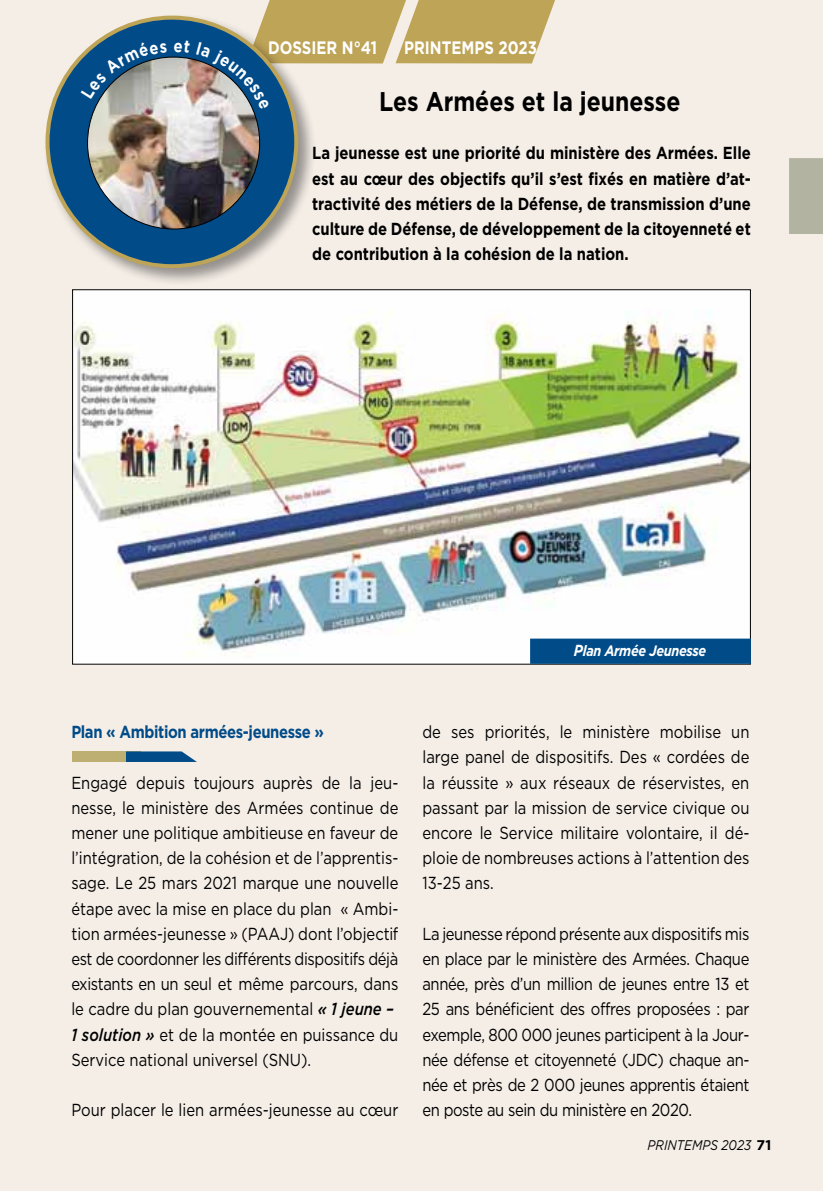
<style>
.page{position:relative;width:823px;height:1191px;background:#fff}
.page>*{position:absolute;margin:0;border:0;box-sizing:border-box;transform-origin:0 0}
.t1{font:700 27px "Gotham";color:#000;scale:.85 1}
.t2{font:700 18px "Gotham";color:#fff;scale:.83 1}
.t3{font:17.4px/25.2px "Gotham";color:#000;text-align:justify;scale:.85 1}
.t4{font:700 17.4px/25.2px "Gotham";color:#000;text-align:justify;scale:.85 1}
.t5{font:700 17.4px "Gotham";letter-spacing:-.025em;color:#004b88;scale:.85 1}
.t6{font:italic 700 15px "Gotham";letter-spacing:-.025em;color:#fff;scale:.85 1}
.t7{font:italic 14px "Gotham";color:#000;scale:.85 1}
.s1{font-size:16px}
.s2{font-weight:500;font-style:italic}
.s3{font-weight:700;font-style:normal}
</style>
<div class="page">
<div style="left:0;top:0;width:822px;height:1191px;background:#f5eee7"></div>
<img style="left:74px;top:291px;width:674px;height:371px">
<div style="left:42px;top:13px;width:275px;height:274px;background:#000;opacity:.4"></div>
<div style="left:47px;top:18px;width:249px;height:248px;background:#004b88;border-radius:50%"></div>
<img style="left:87px;top:57px;width:172px;height:172px;border-radius:84px">
<div style="left:72px;top:751px;width:69px;height:11px;background:#bdae72"></div>
<svg style="left:126px;top:751px;width:71px;height:11px"></svg>
<div style="left:530px;top:638px;width:220px;height:26px;background:#004b88;border:2px solid #004b88"></div>
<div style="left:789px;top:158px;width:33px;height:76px;background:#b3b3a1"></div>
<svg style="left:81px;top:42px;width:86px;height:57px"></svg>
<svg style="left:196px;top:0;width:359px;height:109px"></svg>
<p class="t2" style="left:268px;top:37px;width:133px">DOSSIER N°41</p>
<p class="t2" style="left:404px;top:37px;width:162px">PRINTEMPS 2023</p>
<h1 class="t1" style="left:379px;top:85px;width:356px">Les Armées et la jeunesse</h1>
<p class="t4" style="left:312px;top:140px;width:517px">La jeunesse est une priorité du ministère des Armées. Elle est au cœur des objectifs qu’il s’est fixés en matière d’at&shy;tractivité des métiers de la Défense, de transmission d’une culture de Défense, de développement de la citoyenneté et de contribution à la cohésion de la nation.</p>
<p class="t6" style="left:573px;top:642px;width:157px"><span class="s1">P</span>lan Armée Jeunesse</p>
<p class="t5" style="left:71px;top:722px;width:299px">Plan « Ambition armées-jeunesse »</p>
<p class="t3" style="left:71px;top:769px;width:386px;text-align:left">Engagé depuis toujours auprès de la jeu&shy;nesse, le ministère des Armées continue de mener une politique ambitieuse en faveur de l’intégration, de la cohésion et de l’apprentis&shy;sage. Le 25 mars 2021 marque une nouvelle étape avec la mise en place du plan « Ambi&shy;tion armées-jeunesse » (PAAJ) dont l’objectif est de coordonner les différents dispositifs déjà existants en un seul et même parcours, dans le cadre du plan gouvernemental <span class="s2">« 1 jeune – 1 solution »</span> et de la montée en puissance du Service national universel (SNU).</p>
<p class="t3" style="left:71px;top:1097px;width:386px">Pour placer le lien armées-jeunesse au cœur</p>
<p class="t3" style="left:422px;top:719px;width:386px">de ses priorités, le ministère mobilise un large panel de dispositifs. Des « cordées de la réussite » aux réseaux de réservistes, en passant par la mission de service civique ou encore le Service militaire volontaire, il dé&shy;ploie de nombreuses actions à l’attention des 13-25 ans.</p>
<p class="t3" style="left:422px;top:920px;width:386px">La jeunesse répond présente aux dispositifs mis en place par le ministère des Armées. Chaque année, près d’un million de jeunes entre 13 et 25 ans bénéficient des offres proposées : par exemple, 800 000 jeunes participent à la Jour&shy;née défense et citoyenneté (JDC) chaque an&shy;née et près de 2 000 jeunes apprentis étaient en poste au sein du ministère en 2020.</p>
<p class="t7" style="left:647px;top:1137px;width:147px">PRINTEMPS 2023 <span class="s3">71</span></p>
</div>
